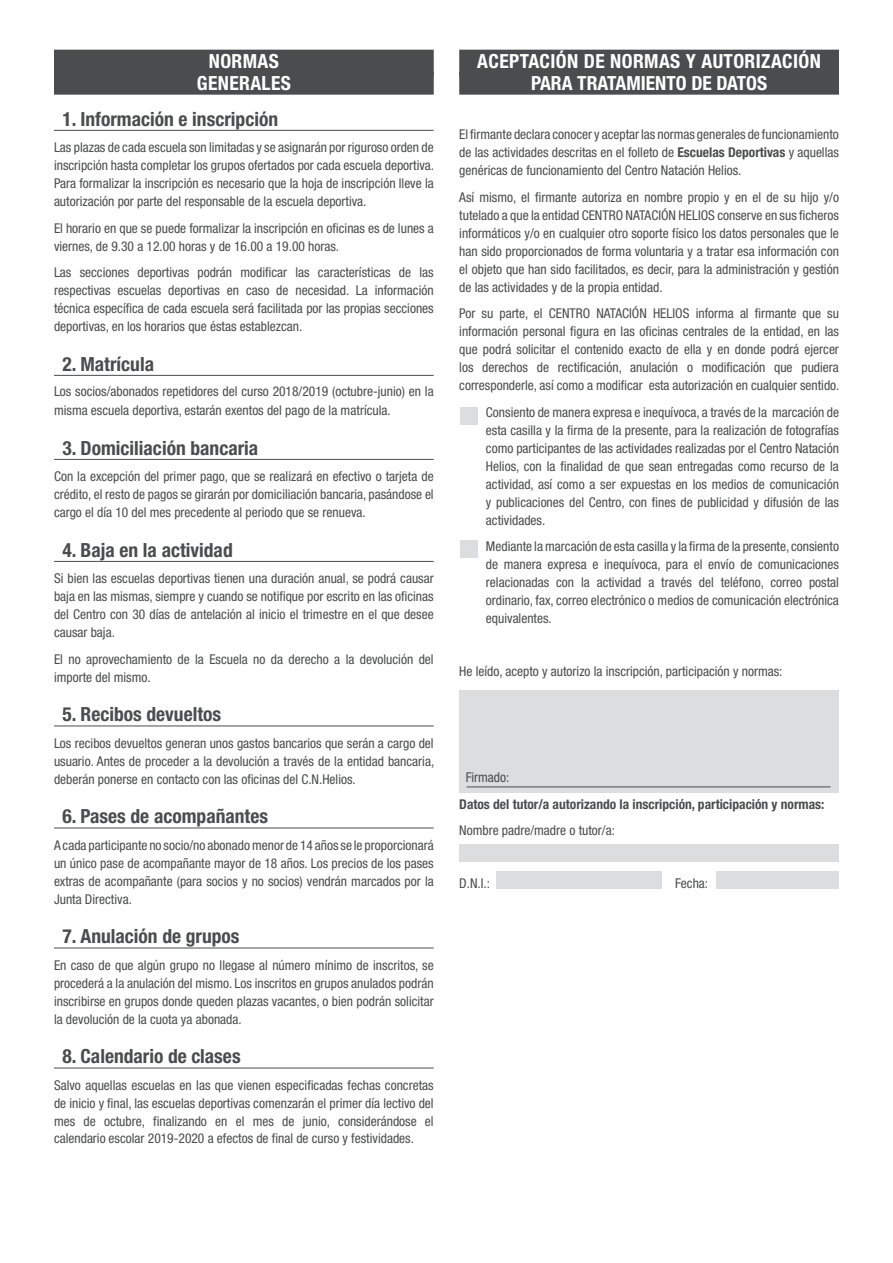
<style>
.page{position:relative;width:893px;height:1263px;background:#fff}
.page>*{position:absolute;margin:0;border:0;box-sizing:border-box;transform-origin:0 0}
.Autorización_Subtítu{font:700 condensed 19.5px "Helvetica Neue LT Std";color:#4b4c4d}
.Autorización_Título{font:700 condensed 19.5px "Helvetica Neue LT Std";letter-spacing:.02em;color:#fff}
.Autorización_Título-2{font:700 condensed 19.5px "Helvetica Neue LT Std";color:#fff}
.Autorización_Caja{font:condensed 13.5px/18px "Helvetica Neue LT Std";color:#4b4c4d;text-align:justify}
.Autorización_Caja-2{font:700 condensed 13.5px "Helvetica Neue LT Std";color:#4b4c4d}
.s1{font-weight:700}
</style>
<div class="page">
<div style="left:459px;top:690px;width:380px;height:103px;background:#dcdddf"></div>
<div style="left:496px;top:872px;width:166px;height:17px;background:#dcdddf"></div>
<div style="left:459px;top:50px;width:380px;height:27px;background:#4b4c4d"></div>
<div style="left:459px;top:72px;width:380px;height:23px;background:#4b4c4d"></div>
<div style="left:459px;top:845px;width:380px;height:17px;background:#dcdddf"></div>
<div style="left:716px;top:872px;width:123px;height:17px;background:#dcdddf"></div>
<div style="left:460px;top:407px;width:17px;height:17px;background:#dcdddf"></div>
<div style="left:460px;top:540px;width:17px;height:17px;background:#dcdddf"></div>
<hr style="left:467px;top:787px;width:363px;height:1px;background:#4b4c4d">
<div style="left:54px;top:50px;width:380px;height:27px;background:#4b4c4d"></div>
<div style="left:54px;top:72px;width:380px;height:23px;background:#4b4c4d"></div>
<hr style="left:54px;top:130px;width:380px;height:1px;background:#4b4c4d">
<hr style="left:54px;top:375px;width:380px;height:1px;background:#4b4c4d">
<hr style="left:54px;top:459px;width:380px;height:1px;background:#4b4c4d">
<hr style="left:54px;top:561px;width:380px;height:1px;background:#4b4c4d">
<hr style="left:54px;top:725px;width:380px;height:1px;background:#4b4c4d">
<hr style="left:54px;top:828px;width:380px;height:1px;background:#4b4c4d">
<hr style="left:54px;top:948px;width:380px;height:1px;background:#4b4c4d">
<hr style="left:54px;top:1068px;width:380px;height:1px;background:#4b4c4d">
<p class="Autorización_Título" style="left:209px;top:49px;width:72px">NORMAS</p>
<p class="Autorización_Título" style="left:197px;top:72px;width:96px">GENERALES</p>
<p class="Autorización_Subtítu" style="left:63px;top:107px;width:217px">1. Información e inscripción</p>
<p class="Autorización_Caja" style="left:54px;top:138px;width:382px">Las plazas de cada escuela son limitadas y se asignarán por riguroso orden de inscripción hasta completar los grupos ofertados por cada escuela deportiva.<br>Para formalizar la inscripción es necesario que la hoja de inscripción lleve la autorización por parte del responsable de la escuela deportiva.</p>
<p class="Autorización_Caja" style="left:54px;top:219px;width:381px">El horario en que se puede formalizar la inscripción en oficinas es de lunes a viernes, de 9.30 a 12.00 horas y de 16.00 a 19.00 horas.</p>
<p class="Autorización_Caja" style="left:54px;top:263px;width:381px">Las secciones deportivas podrán modificar las características de las respectivas escuelas deportivas en caso de necesidad. La información técnica específica de cada escuela será facilitada por las propias secciones deportivas, en los horarios que éstas establezcan.</p>
<p class="Autorización_Subtítu" style="left:63px;top:352px;width:93px">2. Matrícula</p>
<p class="Autorización_Caja" style="left:54px;top:382px;width:381px;line-height:19px">Los socios/abonados repetidores del curso 2018/2019 (octubre-junio) en la misma escuela deportiva, estarán exentos del pago de la matrícula.</p>
<p class="Autorización_Subtítu" style="left:63px;top:436px;width:197px">3. Domiciliación bancaria</p>
<p class="Autorización_Caja" style="left:54px;top:467px;width:381px">Con la excepción del primer pago, que se realizará en efectivo o tarjeta de crédito, el resto de pagos se girarán por domiciliación bancaria, pasándose el cargo el día 10 del mes precedente al periodo que se renueva.</p>
<p class="Autorización_Subtítu" style="left:63px;top:538px;width:172px">4. Baja en la actividad</p>
<p class="Autorización_Caja" style="left:54px;top:569px;width:381px">Si bien las escuelas deportivas tienen una duración anual, se podrá causar baja en las mismas, siempre y cuando se notifique por escrito en las oficinas del Centro con 30 días de antelación al inicio el trimestre en el que desee causar baja.</p>
<p class="Autorización_Caja" style="left:54px;top:650px;width:381px">El no aprovechamiento de la Escuela no da derecho a la devolución del importe del mismo.</p>
<p class="Autorización_Subtítu" style="left:63px;top:702px;width:160px">5. Recibos devueltos</p>
<p class="Autorización_Caja" style="left:54px;top:734px;width:382px">Los recibos devueltos generan unos gastos bancarios que serán a cargo del usuario. Antes de proceder a la devolución a través de la entidad bancaria, deberán ponerse en contacto con las oficinas del C.N.Helios.</p>
<p class="Autorización_Subtítu" style="left:63px;top:805px;width:207px">6. Pases de acompañantes</p>
<p class="Autorización_Caja" style="left:54px;top:836px;width:381px">A cada participante no socio/no abonado menor de 14 años se le proporcionará un único pase de acompañante mayor de 18 años. Los precios de los pases extras de acompañante (para socios y no socios) vendrán marcados por la Junta Directiva.</p>
<p class="Autorización_Subtítu" style="left:63px;top:925px;width:179px">7. Anulación de grupos</p>
<p class="Autorización_Caja" style="left:54px;top:956px;width:381px">En caso de que algún grupo no llegase al número mínimo de inscritos, se procederá a la anulación del mismo. Los inscritos en grupos anulados podrán inscribirse en grupos donde queden plazas vacantes, o bien podrán solicitar la devolución de la cuota ya abonada.</p>
<p class="Autorización_Subtítu" style="left:63px;top:1045px;width:180px">8. Calendario de clases</p>
<p class="Autorización_Caja" style="left:54px;top:1076px;width:381px">Salvo aquellas escuelas en las que vienen especificadas fechas concretas de inicio y final, las escuelas deportivas comenzarán el primer día lectivo del mes de octubre, finalizando en el mes de junio, considerándose el calendario escolar 2019-2020 a efectos de final de curso y festividades.</p>
<p class="Autorización_Título" style="left:477px;top:49px;width:345px">ACEPTACIÓN DE NORMAS Y AUTORIZACIÓN</p>
<p class="Autorización_Título-2" style="left:531px;top:72px;width:238px">PARA TRATAMIENTO DE DATOS</p>
<p class="Autorización_Caja" style="left:459px;top:125px;width:381px">El firmante declara conocer y aceptar las normas generales de funcionamiento de las actividades descritas en el folleto de <span class="s1">Escuelas Deportivas</span> y aquellas genéricas de funcionamiento del Centro Natación Helios.</p>
<p class="Autorización_Caja" style="left:459px;top:188px;width:381px">Así mismo, el firmante autoriza en nombre propio y en el de su hijo y/o tutelado a que la entidad CENTRO NATACIÓN HELIOS conserve en sus ficheros informáticos y/o en cualquier otro soporte físico los datos personales que le han sido proporcionados de forma voluntaria y a tratar esa información con el objeto que han sido facilitados, es decir, para la administración y gestión de las actividades y de la propia entidad.</p>
<p class="Autorización_Caja" style="left:459px;top:304px;width:382px">Por su parte, el CENTRO NATACIÓN HELIOS informa al firmante que su información personal figura en las oficinas centrales de la entidad, en las que podrá solicitar el contenido exacto de ella y en donde podrá ejercer los derechos de rectificación, anulación o modificación que pudiera corresponderle, así como a modificar esta autorización en cualquier sentido.</p>
<p class="Autorización_Caja" style="left:486px;top:403px;width:355px">Consiento de manera expresa e inequívoca, a través de la marcación de esta casilla y la firma de la presente, para la realización de fotografías como participantes de las actividades realizadas por el Centro Natación Helios, con la finalidad de que sean entregadas como recurso de la actividad, así como a ser expuestas en los medios de comunicación y publicaciones del Centro, con fines de publicidad y difusión de las actividades.</p>
<p class="Autorización_Caja" style="left:486px;top:537px;width:355px">Mediante la marcación de esta casilla y la firma de la presente, consiento de manera expresa e inequívoca, para el envío de comunicaciones relacionadas con la actividad a través del teléfono, correo postal ordinario, fax, correo electrónico o medios de comunicación electrónica equivalentes.</p>
<p class="Autorización_Caja" style="left:459px;top:662px;width:325px">He leído, acepto y autorizo la inscripción, participación y normas:</p>
<p class="Autorización_Caja" style="left:466px;top:768px;width:45px">Firmado:</p>
<p class="Autorización_Caja-2" style="left:459px;top:796px;width:367px">Datos del tutor/a autorizando la inscripción, participación y normas:</p>
<p class="Autorización_Caja" style="left:459px;top:821px;width:157px">Nombre padre/madre o tutor/a:</p>
<p class="Autorización_Caja" style="left:459px;top:874px;width:32px">D.N.I.:</p>
<p class="Autorización_Caja" style="left:675px;top:874px;width:34px">Fecha:</p>
</div>
